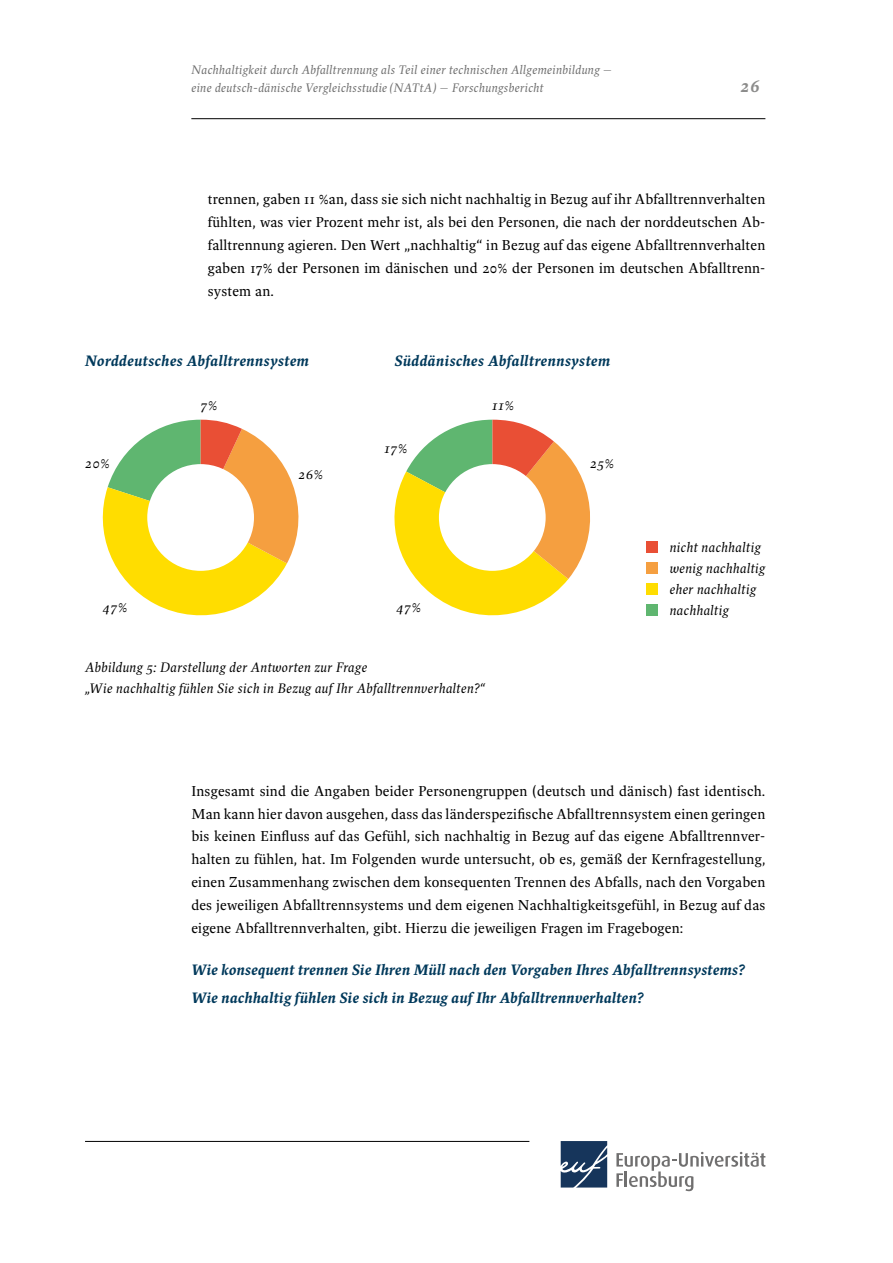
<style>
.page{position:relative;width:893px;height:1263px;background:#fff}
.page>*{position:absolute;margin:0;border:0;box-sizing:border-box;transform-origin:0 0}
.t1{font:italic 500 19.5px "Spinoza Pro";color:#8c8c8b}
.t2{font:italic 500 16.5px/27.2px "Spinoza Pro";letter-spacing:.01em;color:#00395b}
.t3{font:15.75px/23px "Spinoza Pro";letter-spacing:.01em;color:#000;text-align:justify}
.t4{font:italic 15px/21px "Spinoza Pro";letter-spacing:.02em;color:#000}
.t5{font:italic 13.5px/18px "Spinoza Pro";letter-spacing:.02em;color:#6f6f6f}
</style>
<div class="page">
<hr style="left:85px;top:1141px;width:444px;height:1px;background:#000">
<hr style="left:191px;top:118px;width:574px;height:1px;background:#000">
<svg style="left:616px;top:1152px;width:149px;height:39px"></svg>
<svg style="left:561px;top:1141px;width:46px;height:46px;background:#334e6f"></svg>
<div style="left:646px;top:541px;width:11px;height:12px;background:#e94f35"></div>
<div style="left:646px;top:562px;width:11px;height:11px;background:#f59f40"></div>
<div style="left:646px;top:583px;width:11px;height:11px;background:#fd0"></div>
<div style="left:646px;top:604px;width:11px;height:11px;background:#5fb670"></div>
<svg style="left:102px;top:420px;width:197px;height:196px"></svg>
<div style="left:147px;top:464px;width:107px;height:107px;background:#fff;border-radius:50%"></div>
<svg style="left:394px;top:420px;width:196px;height:196px"></svg>
<div style="left:439px;top:464px;width:107px;height:107px;background:#fff;border-radius:50%"></div>
<p class="t5" style="left:191px;top:61px;width:422px">Nachhaltigkeit durch Abfalltrennung als Teil einer technischen Allgemeinbildung – eine deutsch-dänische Vergleichsstudie (NATtA) – Forschungsbericht</p>
<p class="t1" style="left:741px;top:75px;width:21px">26</p>
<p class="t3" style="left:208px;top:187px;width:559px">trennen, gaben 11 %an, dass sie sich nicht nachhaltig in Bezug auf ihr Abfalltrennverhalten fühlten, was vier Prozent mehr ist, als bei den Personen, die nach der norddeutschen Ab&shy;falltrennung agieren. Den Wert „nachhaltig“ in Bezug auf das eigene Abfalltrennverhalten gaben 17% der Personen im dänischen und 20% der Personen im deutschen Abfalltrenn&shy;system an.</p>
<p class="t2" style="left:85px;top:347px;width:226px">Norddeutsches Abfalltrennsystem</p>
<p class="t2" style="left:394px;top:347px;width:218px">Süddänisches Abfalltrennsystem</p>
<p class="t4" style="left:85px;top:453px;width:27px">20%</p>
<p class="t4" style="left:103px;top:597px;width:26px">47%</p>
<p class="t4" style="left:201px;top:395px;width:19px">7%</p>
<p class="t4" style="left:298px;top:464px;width:27px">26%</p>
<p class="t4" style="left:385px;top:438px;width:25px">17%</p>
<p class="t4" style="left:397px;top:597px;width:26px">47%</p>
<p class="t4" style="left:492px;top:395px;width:24px">11%</p>
<p class="t4" style="left:85px;top:657px;width:402px">Abbildung 5: Darstellung der Antworten zur Frage<br>„Wie nachhaltig fühlen Sie sich in Bezug auf Ihr Abfalltrennverhalten?“</p>
<p class="t4" style="left:590px;top:453px;width:26px">25%</p>
<p class="t4" style="left:670px;top:537px;width:97px">nicht nachhaltig wenig nachhaltig eher nachhaltig nachhaltig</p>
<p class="t3" style="left:191px;top:779px;width:576px">Insgesamt sind die Angaben beider Personengruppen (deutsch und dänisch) fast identisch.<br>Man kann hier davon ausgehen, dass das länderspezifische Abfalltrennsystem einen geringen bis keinen Einfluss auf das Gefühl, sich nachhaltig in Bezug auf das eigene Abfalltrennver&shy;halten zu fühlen, hat. Im Folgenden wurde untersucht, ob es, gemäß der Kernfragestellung, einen Zusammenhang zwischen dem konsequenten Trennen des Abfalls, nach den Vorgaben des jeweiligen Abfalltrennsystems und dem eigenen Nachhaltigkeitsgefühl, in Bezug auf das eigene Abfalltrennverhalten, gibt. Hierzu die jeweiligen Fragen im Fragebogen:</p>
<p class="t2" style="left:191px;top:957px;width:555px">Wie konsequent trennen Sie Ihren Müll nach den Vorgaben Ihres Abfalltrennsystems?<br>Wie nachhaltig fühlen Sie sich in Bezug auf Ihr Abfalltrennverhalten?</p>
</div>
